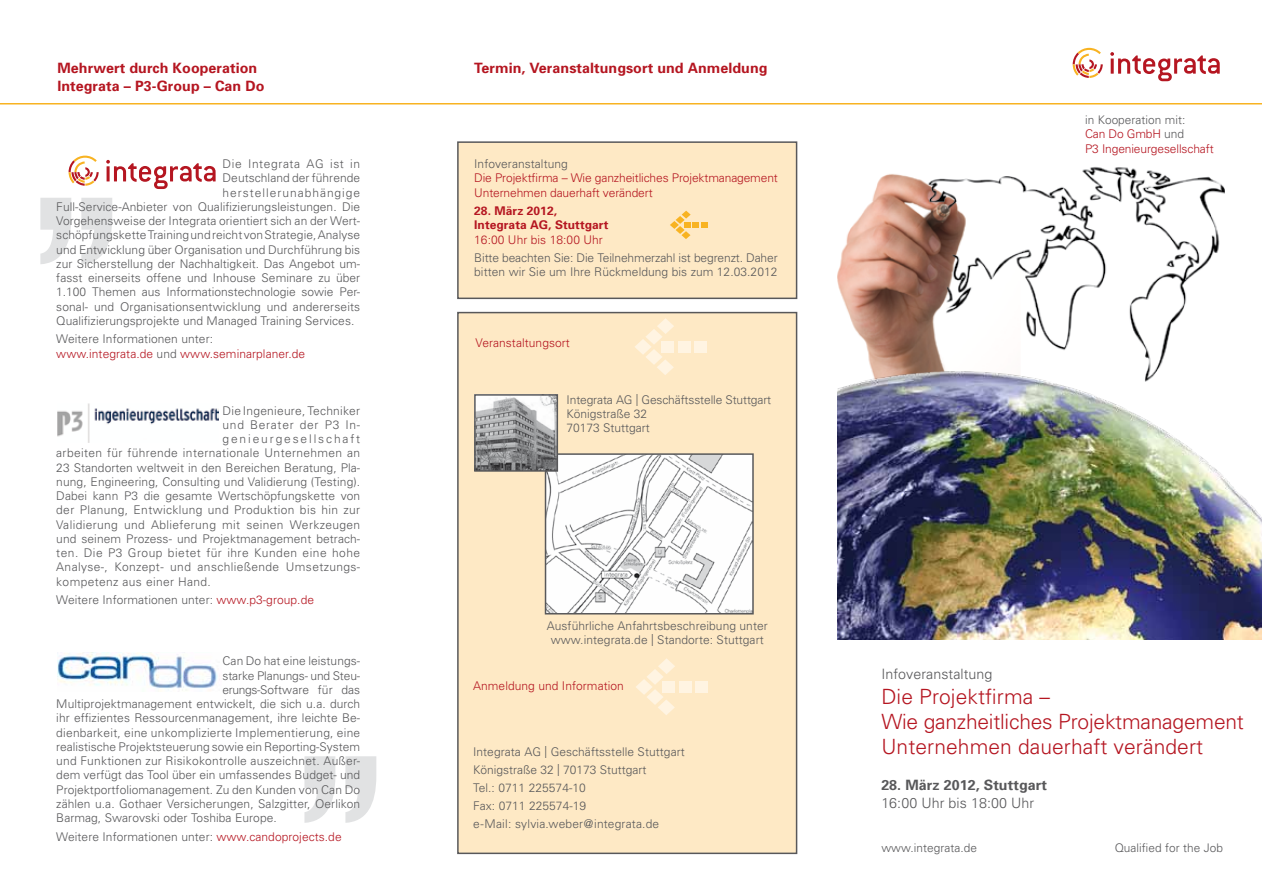
<style>
.page{position:relative;width:1263px;height:893px;background:#fff}
.page>*{position:absolute;margin:0;border:0;box-sizing:border-box;transform-origin:0 0}
.t1{font:300 21px/25.2px "Univers";letter-spacing:.005em;color:#b51621}
.t2{font:700 14.25px/18px "Univers";letter-spacing:.005em;color:#b51621}
.t3{font:300 14.25px "Univers";letter-spacing:.005em;color:#58585a}
.t4{font:700 14.25px "Univers";letter-spacing:.005em;color:#58585a}
.t5{font:300 12px/14.2px "Univers";letter-spacing:.005em;color:#58585a}
.t6{font:300 12px/14.2px "Univers";letter-spacing:-.01em;color:#b51621}
.t7{font:300 12px "Univers";letter-spacing:.03em;color:#58585a}
.t8{font:300 12px "Univers";letter-spacing:.04em;color:#58585a}
.t9{font:700 12px/14.2px "Univers";letter-spacing:.005em;color:#b51621}
.t10{font:300 12px "Univers";letter-spacing:.08em;color:#58585a}
.t11{font:300 12px "Univers";letter-spacing:.05em;color:#58585a}
.t12{font:300 12px "Univers";letter-spacing:.155em;color:#58585a}
.t13{font:300 12px "Univers";letter-spacing:.06em;color:#58585a}
.t14{font:300 11.85px "Univers";letter-spacing:.005em;color:#58585a}
.s1{color:#58585a}
.s2{color:#b51621}
</style>
<div class="page">
<img style="left:838px;top:167px;width:386px;height:204px">
<div style="left:457px;top:141px;width:340px;height:158px;background:#fee9c5;border:2px solid #58585a"></div>
<div style="left:457px;top:312px;width:340px;height:542px;background:#fee9c5;border:2px solid #58585a"></div>
<svg style="left:81px;top:198px;width:31px;height:66px"></svg>
<svg style="left:40px;top:198px;width:31px;height:66px"></svg>
<svg style="left:345px;top:756px;width:31px;height:67px"></svg>
<svg style="left:304px;top:756px;width:31px;height:67px"></svg>
<svg style="left:1110px;top:52px;width:110px;height:29px"></svg>
<svg style="left:1073px;top:48px;width:30px;height:30px"></svg>
<hr style="left:0;top:103px;width:1262px;height:1px;background:#f8b322">
<svg style="left:670px;top:211px;width:37px;height:28px"></svg>
<svg style="left:106px;top:160px;width:110px;height:29px"></svg>
<svg style="left:69px;top:156px;width:30px;height:30px"></svg>
<img style="left:57px;top:404px;width:162px;height:38px">
<img style="left:57px;top:652px;width:163px;height:39px">
<svg style="left:635px;top:318px;width:39px;height:57px"></svg>
<div style="left:678px;top:341px;width:12px;height:11px;background:#fff4e2"></div>
<div style="left:694px;top:341px;width:12px;height:11px;background:#fff4e2"></div>
<svg style="left:636px;top:658px;width:39px;height:57px"></svg>
<div style="left:679px;top:681px;width:12px;height:12px;background:#fff4e2"></div>
<div style="left:695px;top:681px;width:12px;height:12px;background:#fff4e2"></div>
<img style="left:548px;top:456px;width:203px;height:155px">
<div style="left:545px;top:453px;width:209px;height:161px;border:2px solid #58585a"></div>
<img style="left:477px;top:397px;width:78px;height:72px">
<div style="left:474px;top:394px;width:84px;height:78px;border:2px solid #58585a"></div>
<img style="left:838px;top:371px;width:424px;height:269px">
<p class="t2" style="left:57px;top:59px;width:209px">Mehrwert durch Kooperation<br>Integrata – P3-Group – Can Do</p>
<p class="t2" style="left:474px;top:59px;width:295px">Termin, Veranstaltungsort und Anmeldung</p>
<p class="t11" style="left:223px;top:157px;width:139px">Die Integrata AG ist in</p>
<p class="t5" style="left:223px;top:171px;width:139px">Deutschland der führende</p>
<p class="t10" style="left:223px;top:185px;width:139px">herstellerunabhängige</p>
<p class="t5" style="left:56px;top:199px;width:305px">Full-Service-Anbieter von Qualifizierungsleistungen. Die</p>
<p class="t5" style="left:56px;top:214px;width:305px">Vorgehensweise der Integrata orientiert sich an der Wert-</p>
<p class="t5" style="left:56px;top:228px;width:305px">schöpfungskette Training und reicht von Strategie, Analyse</p>
<p class="t5" style="left:56px;top:242px;width:305px">und Entwicklung über Organisation und Durchführung bis</p>
<p class="t5" style="left:56px;top:256px;width:305px">zur Sicherstellung der Nachhaltigkeit. Das Angebot um-</p>
<p class="t5" style="left:56px;top:271px;width:305px">fasst einerseits offene und Inhouse Seminare zu über</p>
<p class="t5" style="left:56px;top:285px;width:305px">1.100 Themen aus Informationstechnologie sowie Per-</p>
<p class="t5" style="left:56px;top:299px;width:305px">sonal- und Organisationsentwicklung und andererseits</p>
<p class="t5" style="left:56px;top:313px;width:300px">Qualifizierungsprojekte und Managed Training Services.</p>
<p class="t6" style="left:56px;top:332px;width:250px"><span class="s1">Weitere Informationen unter: </span>www.integrata.de <span class="s1">und</span> www.seminarplaner.de</p>
<p class="t5" style="left:223px;top:403px;width:139px">Die Ingenieure, Techniker</p>
<p class="t13" style="left:223px;top:417px;width:139px">und Berater der P3 In-</p>
<p class="t12" style="left:223px;top:432px;width:139px">genieurgesellschaft</p>
<p class="t7" style="left:56px;top:446px;width:305px">arbeiten für führende internationale Unternehmen an</p>
<p class="t5" style="left:56px;top:460px;width:305px">23 Standorten weltweit in den Bereichen Beratung, Pla-</p>
<p class="t5" style="left:56px;top:474px;width:305px">nung, Engineering, Consulting und Validierung (Testing).</p>
<p class="t5" style="left:56px;top:489px;width:305px">Dabei kann P3 die gesamte Wertschöpfungskette von</p>
<p class="t7" style="left:56px;top:503px;width:305px">der Planung, Entwicklung und Produktion bis hin zur</p>
<p class="t7" style="left:56px;top:517px;width:305px">Validierung und Ablieferung mit seinen Werkzeugen</p>
<p class="t5" style="left:56px;top:531px;width:305px">und seinem Prozess- und Projektmanagement betrach-</p>
<p class="t8" style="left:56px;top:546px;width:305px">ten. Die P3 Group bietet für ihre Kunden eine hohe</p>
<p class="t7" style="left:56px;top:560px;width:305px">Analyse-, Konzept- und anschließende Umsetzungs-</p>
<p class="t7" style="left:56px;top:574px;width:156px">kompetenz aus einer Hand.</p>
<p class="t5" style="left:56px;top:593px;width:259px">Weitere Informationen unter: <span class="s2">www.p3-group.de</span></p>
<p class="t5" style="left:223px;top:654px;width:139px">Can Do hat eine leistungs-</p>
<p class="t5" style="left:223px;top:668px;width:139px">starke Planungs- und Steu-</p>
<p class="t5" style="left:223px;top:682px;width:139px">erungs-Software für das</p>
<p class="t5" style="left:56px;top:697px;width:305px">Multiprojektmanagement entwickelt, die sich u.a. durch</p>
<p class="t5" style="left:56px;top:711px;width:305px">ihr effizientes Ressourcenmanagement, ihre leichte Be-</p>
<p class="t5" style="left:56px;top:725px;width:305px">dienbarkeit, eine unkomplizierte Implementierung, eine</p>
<p class="t5" style="left:56px;top:739px;width:305px">realistische Projektsteuerung sowie ein Reporting-System</p>
<p class="t5" style="left:56px;top:754px;width:305px">und Funktionen zur Risikokontrolle auszeichnet. Außer-</p>
<p class="t5" style="left:56px;top:768px;width:305px">dem verfügt das Tool über ein umfassendes Budget- und</p>
<p class="t5" style="left:56px;top:782px;width:305px">Projektportfoliomanagement. Zu den Kunden von Can Do</p>
<p class="t5" style="left:56px;top:796px;width:305px">zählen u.a. Gothaer Versicherungen, Salzgitter, Oerlikon</p>
<p class="t5" style="left:56px;top:811px;width:222px">Barmag, Swarovski oder Toshiba Europe.</p>
<p class="t5" style="left:56px;top:829px;width:287px">Weitere Informationen unter: <span class="s2">www.candoprojects.de</span></p>
<p class="t5" style="left:474px;top:157px;width:95px">Infoveranstaltung</p>
<p class="t6" style="left:474px;top:171px;width:305px">Die Projektfirma – Wie ganzheitliches Projektmanagement<br>Unternehmen dauerhaft verändert</p>
<p class="t9" style="left:474px;top:204px;width:136px">28. März 2012,<br>Integrata AG, Stuttgart</p>
<p class="t6" style="left:474px;top:232px;width:130px">16:00 Uhr bis 18:00 Uhr</p>
<p class="t5" style="left:474px;top:251px;width:305px">Bitte beachten Sie: Die Teilnehmerzahl ist begrenzt. Daher bitten wir Sie um Ihre Rückmeldung bis zum 12.03.2012</p>
<p class="t6" style="left:476px;top:335px;width:96px">Veranstaltungsort</p>
<p class="t5" style="left:567px;top:392px;width:206px">Integrata AG | Geschäftsstelle Stuttgart<br>Königstraße 32<br>70173 Stuttgart</p>
<p class="t5" style="left:547px;top:619px;width:223px;text-align:center">Ausführliche Anfahrtsbeschreibung unter www.integrata.de | Standorte: Stuttgart</p>
<p class="t6" style="left:473px;top:679px;width:152px">Anmeldung und Information</p>
<p class="t5" style="left:473px;top:743px;width:213px;line-height:18px">Integrata AG | Geschäftsstelle Stuttgart<br>Königstraße 32 | 70173 Stuttgart<br>Tel.: 0711 225574-10<br>Fax: 0711 225574-19<br>e-Mail: sylvia.weber@integrata.de</p>
<p class="t14" style="left:1085px;top:113px;width:102px">in Kooperation mit:</p>
<p class="t6" style="left:1085px;top:127px;width:130px">Can Do GmbH <span class="s1">und<br></span>P3 Ingenieurgesellschaft</p>
<p class="t3" style="left:881px;top:665px;width:113px">Infoveranstaltung</p>
<h1 class="t1" style="left:881px;top:684px;width:364px">Die Projektfirma –<br>Wie ganzheitliches Projektmanagement<br>Unternehmen dauerhaft verändert</h1>
<p class="t4" style="left:881px;top:776px;width:167px">28. März 2012, Stuttgart</p>
<p class="t3" style="left:881px;top:795px;width:154px">16:00 Uhr bis 18:00 Uhr</p>
<p class="t14" style="left:881px;top:840px;width:97px">www.integrata.de</p>
<p class="t14" style="left:1115px;top:840px;width:110px">Qualified for the Job</p>
</div>
